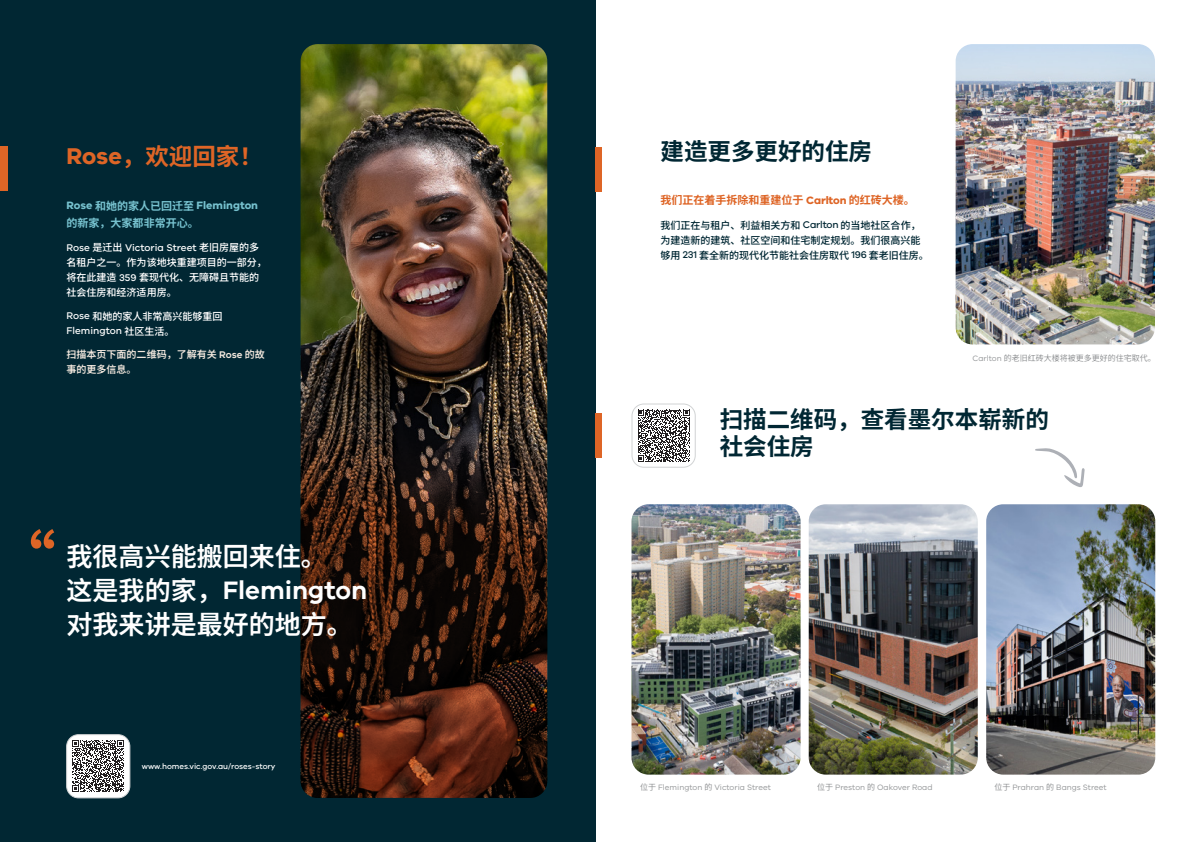
<style>
.page{position:relative;width:1191px;height:842px;background:#fff}
.page>*{position:absolute;margin:0;border:0;box-sizing:border-box;transform-origin:0 0}
.t1{font:700 63.1px "Noto Sans SC";color:#de6526}
.t2{font:600 26px/32.8px "Noto Sans SC";color:#fff}
.t3{font:700 23.5px/27px "Noto Sans SC";color:#012733}
.t4{font:700 23.5px "Noto Sans SC";color:#de6526}
.t5{font:700 11px/17.5px "Noto Sans SC";color:#76c1ce}
.t6{font:700 11px "Noto Sans SC";color:#de6526}
.t7{font:500 10px/15.2px "Noto Sans SC";color:#fff}
.t8{font:500 10px/15px "Noto Sans SC";color:#012733}
.t9{font:600 10px/15px "Noto Sans SC";color:#f0e6dc}
.t10{font:8px "VIC";color:#949698}
.t11{font:500 8px "VIC";color:#fff}
.t12{font:8px "Noto Sans SC";color:#949698}
.s1{font-family:"VIC"}
.s2{font-family:"Noto Sans SC"}
</style>
<div class="page">
<div style="left:0;top:0;width:595px;height:842px;background:#012733"></div>
<img style="left:955px;top:44px;width:200px;height:300px">
<img style="left:300px;top:44px;width:247px;height:754px">
<img style="left:300px;top:243px;width:247px;height:555px;border-radius:17px">
<img style="left:986px;top:504px;width:169px;height:271px">
<img style="left:808px;top:504px;width:169px;height:271px">
<img style="left:631px;top:504px;width:169px;height:271px">
<div style="left:0;top:146px;width:7px;height:44px;background:#de6526"></div>
<div style="left:595px;top:147px;width:7px;height:45px;background:#de6526"></div>
<div style="left:595px;top:413px;width:7px;height:45px;background:#de6526"></div>
<div style="left:67px;top:735px;width:63px;height:63px;background:#fff;border-radius:12px"></div>
<svg style="left:72px;top:740px;width:52px;height:52px"></svg>
<div style="left:66px;top:734px;width:64px;height:64px;border:1px solid #d1d3d4;border-radius:12px"></div>
<svg style="left:638px;top:409px;width:52px;height:53px"></svg>
<div style="left:631px;top:403px;width:64px;height:65px;border:1px solid #d1d3d4;border-radius:12px"></div>
<svg style="left:1035px;top:448px;width:49px;height:39px"></svg>
<p class="t3" style="left:660px;top:138px;width:213px">建造更多更好的住房</p>
<p class="t6" style="left:660px;top:194px;width:256px">我们正在着手拆除和重建位于 <span class="s1">Carlton</span> 的红砖大楼。</p>
<p class="t8" style="left:660px;top:218px;width:270px">我们正在与租户、利益相关方和 <span class="s1">Carlton</span> 的当地社区合作，为建造新的建筑、社区空间和住宅制定规划。我们很高兴能够用 <span class="s1">231</span> 套全新的现代化节能社会住房取代 <span class="s1">196</span> 套老旧住房。</p>
<p class="t4" style="left:67px;top:144px;width:198px"><span class="s1">Rose</span>，欢迎回家！</p>
<p class="t5" style="left:67px;top:197px;width:193px"><span class="s1">Rose</span> 和她的家人已回迁至 <span class="s1">Flemington</span>的新家，大家都非常开心。</p>
<p class="t7" style="left:67px;top:240px;width:202px"><span class="s1">Rose</span> 是迁出 <span class="s1">Victoria Street</span> 老旧房屋的多名租户之一。作为该地块重建项目的一部分，将在此建造 <span class="s1">359</span> 套现代化、无障碍且节能的社会住房和经济适用房。</p>
<p class="t7" style="left:67px;top:309px;width:157px;line-height:14.5px"><span class="s1">Rose</span> 和她的家人非常高兴能够重回<br><span class="s1">Flemington</span> 社区生活。</p>
<p class="t9" style="left:67px;top:347px;width:200px">扫描本页下面的二维码，了解有关 <span class="s1">Rose</span> 的故事的更多信息。</p>
<p class="t12" style="left:972px;top:354px;width:185px"><span class="s1">Carlton</span> 的老旧红砖大楼将被更多更好的住宅取代。</p>
<p class="t3" style="left:719px;top:407px;width:330px">扫描二维码，查看墨尔本崭新的社会住房</p>
<p class="t1" style="left:-7px;top:525px;width:65px">“</p>
<p class="t2" style="left:67px;top:540px;width:302px">我很高兴能搬回来住。<br>这是我的家，<span class="s1">Flemington</span></p>
<p class="t2" style="left:67px;top:608px;width:287px">对我来讲是最好的地方。</p>
<p class="t11" style="left:142px;top:762px;width:135px">www.homes.vic.gov.au/roses-story</p>
<p class="t10" style="left:640px;top:782px;width:132px"><span class="s2">位于</span> Flemington <span class="s2">的</span> Victoria Street</p>
<p class="t10" style="left:817px;top:782px;width:117px"><span class="s2">位于</span> Preston <span class="s2">的</span> Oakover Road</p>
<p class="t10" style="left:994px;top:782px;width:114px"><span class="s2">位于</span> Prahran <span class="s2">的</span> Bangs Street</p>
</div>
